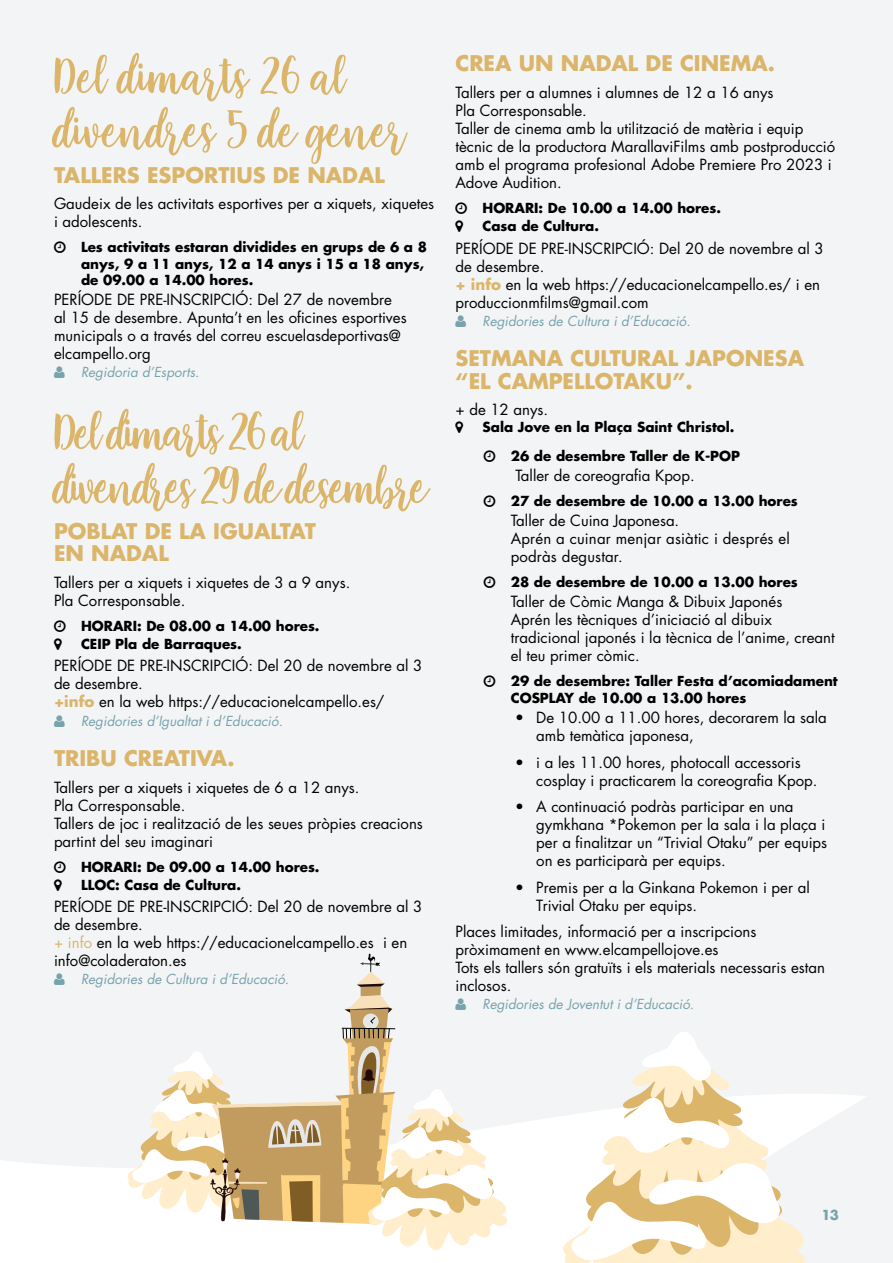
<style>
.page{position:relative;width:893px;height:1263px;background:#f3f4f5}
.page>*{position:absolute;margin:0;border:0;box-sizing:border-box;transform-origin:0 0}
.t1{font:52.5px/54px "Faradisa Script";letter-spacing:-.05em;color:#dbb56a}
.t2{font:52.5px/54px "Faradisa Script";color:#dbb56a}
.t3{font:700 21px/22.5px "Futura Std";color:#dbb56a}
.t4{font:15px/18px "Futura Std";color:#000}
.t5{font:700 13.5px/16.5px "Futura Std";color:#000}
.t6{font:italic 13.5px "Futura Std";color:#77a3ad}
.t7{font:700 13.5px "Futura";color:#77a3ad}
.s1{font-weight:700;color:#dbb56a}
.s2{color:#dbb56a}
</style>
<div class="page">
<svg style="left:805px;top:1094px;width:60px;height:39px;fill:#fff"></svg>
<svg style="left:0;top:1117px;width:558px;height:146px;fill:#fff"></svg>
<svg style="left:558px;top:1032px;width:247px;height:231px"></svg>
<svg style="left:125px;top:953px;width:418px;height:310px"></svg>
<h1 class="t2" style="left:54px;top:49px;width:354px">Del dimarts 26 al divendres 5 de gener</h1>
<h2 class="t3" style="left:54px;top:163px;width:332px">TALLERS ESPORTIUS DE NADAL</h2>
<p class="t4" style="left:54px;top:195px;width:382px">Gaudeix de les activitats esportives per a xiquets, xiquetes i adolescents.</p>
<p class="t5" style="left:81px;top:239px;width:348px">Les activitats estaran dividides en grups de 6 a 8 anys, 9 a 11 anys, 12 a 14 anys i 15 a 18 anys, de 09.00 a 14.00 hores.</p>
<p class="t4" style="left:54px;top:291px;width:354px">PERÍODE DE PRE-INSCRIPCIÓ: Del 27 de novembre al 15 de desembre. Apunta’t en les oficines esportives municipals o a través del correu escuelasdeportivas@ elcampello.org</p>
<p class="t6" style="left:81px;top:364px;width:120px">Regidoria d’Esports.</p>
<h1 class="t1" style="left:54px;top:405px;width:376px">Del dimarts 26 al divendres 29 de desembre</h1>
<h2 class="t3" style="left:54px;top:519px;width:263px">POBLAT DE LA IGUALTAT<br>EN NADAL</h2>
<p class="t4" style="left:54px;top:573px;width:298px">Tallers per a xiquets i xiquetes de 3 a 9 anys.<br>Pla Corresponsable.</p>
<p class="t5" style="left:81px;top:616px;width:240px;line-height:18.6px">HORARI: De 08.00 a 14.00 hores.<br>CEIP Pla de Barraques.</p>
<p class="t4" style="left:54px;top:657px;width:370px">PERÍODE DE PRE-INSCRIPCIÓ: Del 20 de novembre al 3 de desembre.<br><span class="s1">+info</span> en la web https://educacionelcampello.es/</p>
<p class="t6" style="left:81px;top:712px;width:203px">Regidories d’Igualtat i d’Educació.</p>
<h2 class="t3" style="left:54px;top:747px;width:182px">TRIBU CREATIVA.</h2>
<p class="t4" style="left:54px;top:778px;width:370px">Tallers per a xiquets i xiquetes de 6 a 12 anys.<br>Pla Corresponsable.<br>Tallers de joc i realització de les seues pròpies creacions partint del seu imaginari</p>
<p class="t5" style="left:81px;top:857px;width:240px;line-height:18.6px">HORARI: De 09.00 a 14.00 hores.<br>LLOC: Casa de Cultura.</p>
<p class="t4" style="left:54px;top:898px;width:370px">PERÍODE DE PRE-INSCRIPCIÓ: Del 20 de novembre al 3 de desembre.<br><span class="s2">+ info</span> en la web https://educacionelcampello.es i en info@coladeraton.es</p>
<p class="t6" style="left:81px;top:971px;width:210px">Regidories de Cultura i d’Educació.</p>
<h2 class="t3" style="left:455px;top:52px;width:321px">CREA UN NADAL DE CINEMA.</h2>
<p class="t4" style="left:455px;top:83px;width:381px">Tallers per a alumnes i alumnes de 12 a 16 anys<br>Pla Corresponsable.<br>Taller de cinema amb la utilització de matèria i equip tècnic de la productora MarallaviFilms amb postproducció amb el programa profesional Adobe Premiere Pro 2023 i Adove Audition.</p>
<p class="t5" style="left:482px;top:198px;width:240px;line-height:18.6px">HORARI: De 10.00 a 14.00 hores.<br>Casa de Cultura.</p>
<p class="t4" style="left:455px;top:239px;width:370px">PERÍODE DE PRE-INSCRIPCIÓ: Del 20 de novembre al 3 de desembre.<br><span class="s1">+ info</span> en la web https://educacionelcampello.es/ i en produccionmfilms@gmail.com</p>
<p class="t6" style="left:482px;top:312px;width:210px">Regidories de Cultura i d’Educació.</p>
<h2 class="t3" style="left:455px;top:347px;width:350px">SETMANA CULTURAL JAPONESA “EL CAMPELLOTAKU”.</h2>
<p class="t4" style="left:455px;top:401px;width:94px">+ de 12 anys.</p>
<p class="t5" style="left:511px;top:412px;width:231px;line-height:29.2px;text-indent:-28px">Sala Jove en la Plaça Saint Christol.<br>26 de desembre Taller de K-POP</p>
<p class="t4" style="left:515px;top:467px;width:181px">Taller de coreografia Kpop.</p>
<p class="t5" style="left:511px;top:493px;width:289px">27 de desembre de 10.00 a 13.00 hores</p>
<p class="t4" style="left:511px;top:512px;width:281px">Taller de Cuina Japonesa.<br>Aprén a cuinar menjar asiàtic i després el podràs degustar.</p>
<p class="t5" style="left:511px;top:574px;width:289px">28 de desembre de 10.00 a 13.00 hores</p>
<p class="t4" style="left:511px;top:593px;width:325px">Taller de Còmic Manga &amp; Dibuix Japonés<br>Aprén les tècniques d’iniciació al dibuix tradicional japonés i la tècnica de l’anime, creant el teu primer còmic.</p>
<p class="t5" style="left:511px;top:673px;width:329px">29 de desembre: Taller Festa d’acomiadament<br>COSPLAY de 10.00 a 13.00 hores</p>
<p class="t4" style="left:536px;top:709px;width:292px;text-indent:-21px">• De 10.00 a 11.00 hores, decorarem la sala amb temàtica japonesa,</p>
<p class="t4" style="left:536px;top:753px;width:283px;text-indent:-21px">• i a les 11.00 hores, photocall accessoris cosplay i practicarem la coreografia Kpop.</p>
<p class="t4" style="left:536px;top:798px;width:292px;text-indent:-21px">• A continuació podràs participar en una gymkhana *Pokemon per la sala i la plaça i per a finalitzar un “Trivial Otaku” per equips on es participarà per equips.</p>
<p class="t4" style="left:536px;top:878px;width:275px;text-indent:-21px">• Premis per a la Ginkana Pokemon i per al<br>Trivial Otaku per equips.</p>
<p class="t4" style="left:455px;top:923px;width:371px">Places limitades, informació per a inscripcions pròximament en www.elcampellojove.es<br>Tots els tallers són gratuïts i els materials necessaris estan inclosos.</p>
<p class="t6" style="left:482px;top:995px;width:213px">Regidories de Joventut i d’Educació.</p>
<p class="t7" style="left:821px;top:1205px;width:19px">13</p>
</div>
